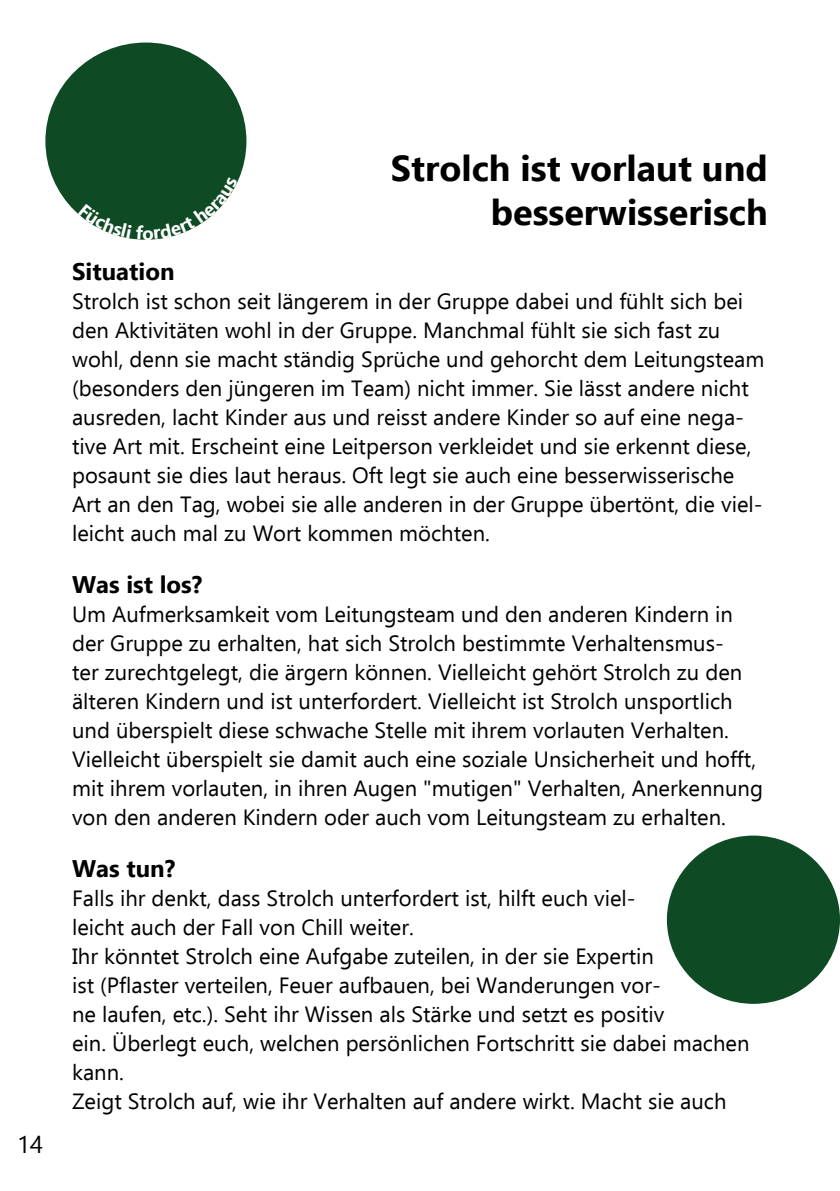
<style>
.page{position:relative;width:840px;height:1191px;background:#fff}
.page>*{position:absolute;margin:0;border:0;box-sizing:border-box;transform-origin:0 0}
.t1{font:700 36px/43.2px "Ebrima";color:#000;text-align:right}
.t2{font:700 24px "Ebrima";color:#000}
.t3{font:24px "Ebrima";color:#000}
.t4{font:22px/29px "Ebrima";color:#000}
</style>
<div class="page">
<div style="left:45px;top:43px;width:201px;height:197px;background:#0e4a23;border-radius:50%"></div>
<div style="left:666px;top:835px;width:173px;height:168px;background:#0e4a23;border-radius:50%"></div>
<svg style="left:78px;top:181px;width:160px;height:59px"></svg>
<p class="t3" style="left:17px;top:1127px;width:27px">14</p>
<p class="t1" style="left:390px;top:145px;width:378px">Strolch ist vorlaut und besserwisserisch</p>
<p class="t2" style="left:72px;top:253px;width:104px">Situation</p>
<p class="t4" style="left:72px;top:286px;width:693px">Strolch ist schon seit längerem in der Gruppe dabei und fühlt sich bei den Aktivitäten wohl in der Gruppe. Manchmal fühlt sie sich fast zu wohl, denn sie macht ständig Sprüche und gehorcht dem Leitungsteam (besonders den jüngeren im Team) nicht immer. Sie lässt andere nicht ausreden, lacht Kinder aus und reisst andere Kinder so auf eine nega&shy;tive Art mit. Erscheint eine Leitperson verkleidet und sie erkennt diese, posaunt sie dies laut heraus. Oft legt sie auch eine besserwisserische Art an den Tag, wobei sie alle anderen in der Gruppe übertönt, die viel&shy;leicht auch mal zu Wort kommen möchten.</p>
<p class="t2" style="left:72px;top:565px;width:132px">Was ist los?</p>
<p class="t4" style="left:72px;top:599px;width:692px">Um Aufmerksamkeit vom Leitungsteam und den anderen Kindern in der Gruppe zu erhalten, hat sich Strolch bestimmte Verhaltensmus-<br>ter zurechtgelegt, die ärgern können. Vielleicht gehört Strolch zu den älteren Kindern und ist unterfordert. Vielleicht ist Strolch unsportlich und überspielt diese schwache Stelle mit ihrem vorlauten Verhalten.<br>Vielleicht überspielt sie damit auch eine soziale Unsicherheit und hofft, mit ihrem vorlauten, in ihren Augen "mutigen" Verhalten, Anerkennung von den anderen Kindern oder auch vom Leitungsteam zu erhalten.</p>
<p class="t2" style="left:72px;top:849px;width:105px">Was tun?</p>
<p class="t4" style="left:72px;top:882px;width:565px">Falls ihr denkt, dass Strolch unterfordert ist, hilft euch viel&shy;leicht auch der Fall von Chill weiter.</p>
<p class="t4" style="left:72px;top:940px;width:678px">Ihr könntet Strolch eine Aufgabe zuteilen, in der sie Expertin<br>ist (Pflaster verteilen, Feuer aufbauen, bei Wanderungen vor-<br>ne laufen, etc.). Seht ihr Wissen als Stärke und setzt es positiv<br>ein. Überlegt euch, welchen persönlichen Fortschritt sie dabei machen kann.</p>
<p class="t4" style="left:72px;top:1085px;width:655px">Zeigt Strolch auf, wie ihr Verhalten auf andere wirkt. Macht sie auch</p>
</div>
